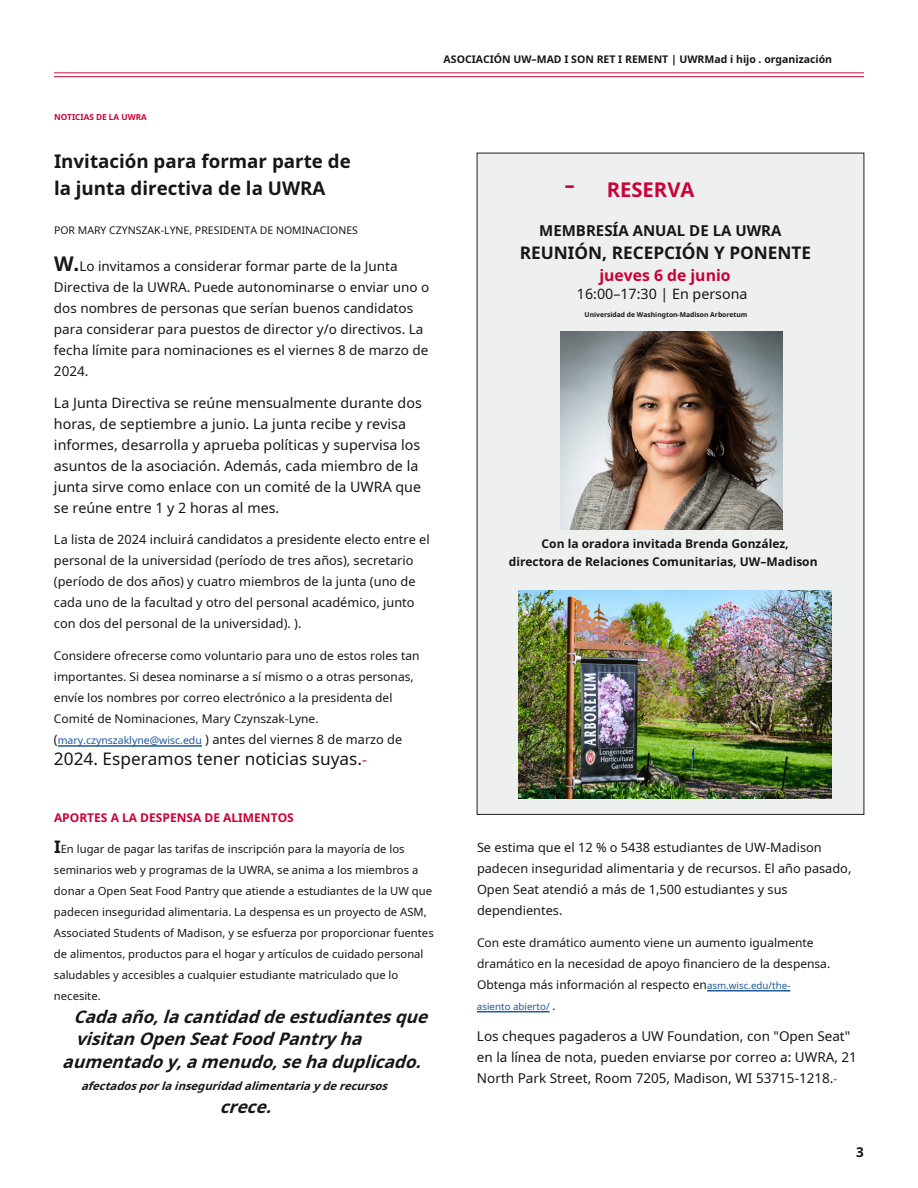
<style>
.page{position:relative;width:918px;height:1188px;background:#fff}
.page>*{position:absolute;margin:0;border:0;box-sizing:border-box;transform-origin:0 0}
.t1{font:700 20.25px "Noto Sans";color:#ca0036}
.t2{font:700 18.75px/27px "Noto Sans";color:#171615}
.t3{font:italic 700 17.25px "Noto Sans";color:#171615}
.t4{font:17.25px "Noto Sans";color:#171615}
.t5{font:700 17.25px "Noto Sans";color:#171615}
.t6{font:700 15.75px "Noto Sans";color:#ca0036}
.t7{font:700 15px "Noto Sans";color:#171615}
.t8{font:14.25px/21px "Noto Sans";color:#171615}
.t9{font:13.5px/21px "Noto Sans";color:#171615}
.t10{font:700 13.5px "Noto Sans";color:#171615}
.t11{font:12.75px/21px "Noto Sans";color:#171615}
.t12{font:12px/21px "Noto Sans";color:#171615}
.t13{font:700 12px/18px "Noto Sans";color:#171615;text-align:center}
.t14{font:700 12px "Noto Sans";color:#ca0036}
.t15{font:11.25px/21px "Noto Sans";color:#171615}
.t16{font:italic 700 11.25px "Noto Sans";color:#171615}
.t17{font:700 10.5px "Noto Sans";color:#171615}
.t18{font:10.5px "Noto Sans";color:#171615}
.t19{font:9.75px "Noto Sans";color:#1d589b}
.t20{font:700 8.25px "Noto Sans";color:#ca0036}
.t21{font:700 6.75px "Noto Sans";color:#171615}
.s1{font-weight:400;font-size:34.5px}
.s2{font-weight:700;font-size:20.25px}
.s3{font-size:10.5px;color:#1d589b}
.s4{font-size:15px;color:#ca0036}
.s5{font-weight:700;font-size:17.25px}
.s6{font-size:9.75px;color:#1d589b}
.s7{font-size:11.25px;color:#171615}
.s8{font-size:12px;color:#ca0036}
</style>
<div class="page">
<hr style="left:54px;top:72px;width:810px;height:1px;background:#cd1141">
<hr style="left:54px;top:76px;width:810px;height:1px;background:#cd1141">
<div style="left:477px;top:153px;width:387px;height:662px;background:#eeefef"></div>
<img style="left:561px;top:332px;width:222px;height:198px">
<img style="left:518px;top:590px;width:314px;height:209px">
<hr style="left:58px;top:745px;width:144px;height:2px;background:#1d589b">
<hr style="left:707px;top:990px;width:65px;height:1px;background:#1d589b">
<svg style="left:772px;top:990px;width:18px;height:1px"></svg>
<hr style="left:477px;top:1011px;width:36px;height:1px;background:#1d589b">
<hr style="left:513px;top:1011px;width:37px;height:1px;background:#1d589b">
<p class="t20" style="left:54px;top:111px;width:94px">NOTICIAS DE LA UWRA</p>
<h2 class="t2" style="left:54px;top:147px;width:298px">Invitación para formar parte de la junta directiva de la UWRA</h2>
<p class="t17" style="left:444px;top:52px;width:390px">ASOCIACIÓN UW–MAD I SON RET I REMENT | UWRMad i hijo . organización</p>
<h1 class="t1" style="left:564px;top:176px;width:132px"><span class="s1">-</span> RESERVA</h1>
<p class="t18" style="left:54px;top:223px;width:305px">POR MARY CZYNSZAK-LYNE, PRESIDENTA DE NOMINACIONES</p>
<p class="t7" style="left:539px;top:220px;width:244px">MEMBRESÍA ANUAL DE LA UWRA</p>
<h3 class="t5" style="left:520px;top:240px;width:293px">REUNIÓN, RECEPCIÓN Y PONENTE</h3>
<p class="t6" style="left:599px;top:265px;width:133px">jueves 6 de junio</p>
<p class="t9" style="left:54px;top:256px;width:377px"><span class="s2">W.</span>Lo invitamos a considerar formar parte de la Junta Directiva de la UWRA. Puede autonominarse o enviar uno o dos nombres de personas que serían buenos candidatos para considerar para puestos de director y/o directivos. La fecha límite para nominaciones es el viernes 8 de marzo de 2024.</p>
<p class="t8" style="left:577px;top:283px;width:172px">16:00–17:30 | En persona</p>
<p class="t21" style="left:585px;top:310px;width:164px">Universidad de Washington-Madison Arboretum</p>
<p class="t8" style="left:54px;top:392px;width:369px">La Junta Directiva se reúne mensualmente durante dos horas, de septiembre a junio. La junta recibe y revisa informes, desarrolla y aprueba políticas y supervisa los asuntos de la asociación. Además, cada miembro de la junta sirve como enlace con un comité de la UWRA que se reúne entre 1 y 2 horas al mes.</p>
<p class="t11" style="left:54px;top:529px;width:377px">La lista de 2024 incluirá candidatos a presidente electo entre el personal de la universidad (período de tres años), secretario (período de dos años) y cuatro miembros de la junta (uno de cada uno de la facultad y otro del personal académico, junto con dos del personal de la universidad). ).</p>
<p class="t13" style="left:509px;top:535px;width:310px">Con la oradora invitada Brenda González,<br>directora de Relaciones Comunitarias, UW–Madison</p>
<p class="t12" style="left:54px;top:645px;width:367px">Considere ofrecerse como voluntario para uno de estos roles tan importantes. Si desea nominarse a sí mismo o a otras personas, envíe los nombres por correo electrónico a la presidenta del Comité de Nominaciones, Mary Czynszak-Lyne.</p>
<p class="t11" style="left:54px;top:728px;width:350px">(<span class="s3">mary.czynszaklyne@wisc.edu</span> ) antes del viernes 8 de marzo de</p>
<h3 class="t4" style="left:54px;top:746px;width:314px">2024. Esperamos tener noticias suyas.<span class="s4">-</span></h3>
<p class="t14" style="left:54px;top:809px;width:241px">APORTES A LA DESPENSA DE ALIMENTOS</p>
<p class="t15" style="left:54px;top:838px;width:381px"><span class="s5">I</span>En lugar de pagar las tarifas de inscripción para la mayoría de los seminarios web y programas de la UWRA, se anima a los miembros a donar a Open Seat Food Pantry que atiende a estudiantes de la UW que padecen inseguridad alimentaria. La despensa es un proyecto de ASM, Associated Students of Madison, y se esfuerza por proporcionar fuentes de alimentos, productos para el hogar y artículos de cuidado personal saludables y accesibles a cualquier estudiante matriculado que lo necesite.</p>
<h3 class="t3" style="left:73px;top:1004px;width:362px">Cadaaño,lacantidaddeestudiantesque</h3>
<h3 class="t3" style="left:76px;top:1027px;width:294px">visitanOpenSeatFoodPantryha</h3>
<h3 class="t3" style="left:62px;top:1049px;width:367px">aumentadoy,amenudo,sehaduplicado.</h3>
<p class="t16" style="left:81px;top:1078px;width:312px">afectadosporlainseguridadalimentariayderecursos</p>
<h3 class="t3" style="left:220px;top:1094px;width:59px">crece.</h3>
<p class="t11" style="left:477px;top:837px;width:376px">Se estima que el 12 % o 5438 estudiantes de UW-Madison padecen inseguridad alimentaria y de recursos. El año pasado, Open Seat atendió a más de 1,500 estudiantes y sus dependientes.</p>
<p class="t12" style="left:477px;top:932px;width:355px">Con este dramático aumento viene un aumento igualmente dramático en la necesidad de apoyo financiero de la despensa.<br>Obtenga más información al respecto en<span class="s6">asm.wisc.edu/the-</span></p>
<p class="t19" style="left:477px;top:999px;width:80px">asiento abierto/ <span class="s7">.</span></p>
<p class="t9" style="left:477px;top:1026px;width:381px">Los cheques pagaderos a UW Foundation, con "Open Seat" en la línea de nota, pueden enviarse por correo a: UWRA, 21<br>North Park Street, Room 7205, Madison, WI 53715-1218.<span class="s8">-</span></p>
<p class="t10" style="left:856px;top:1142px;width:9px">3</p>
</div>
